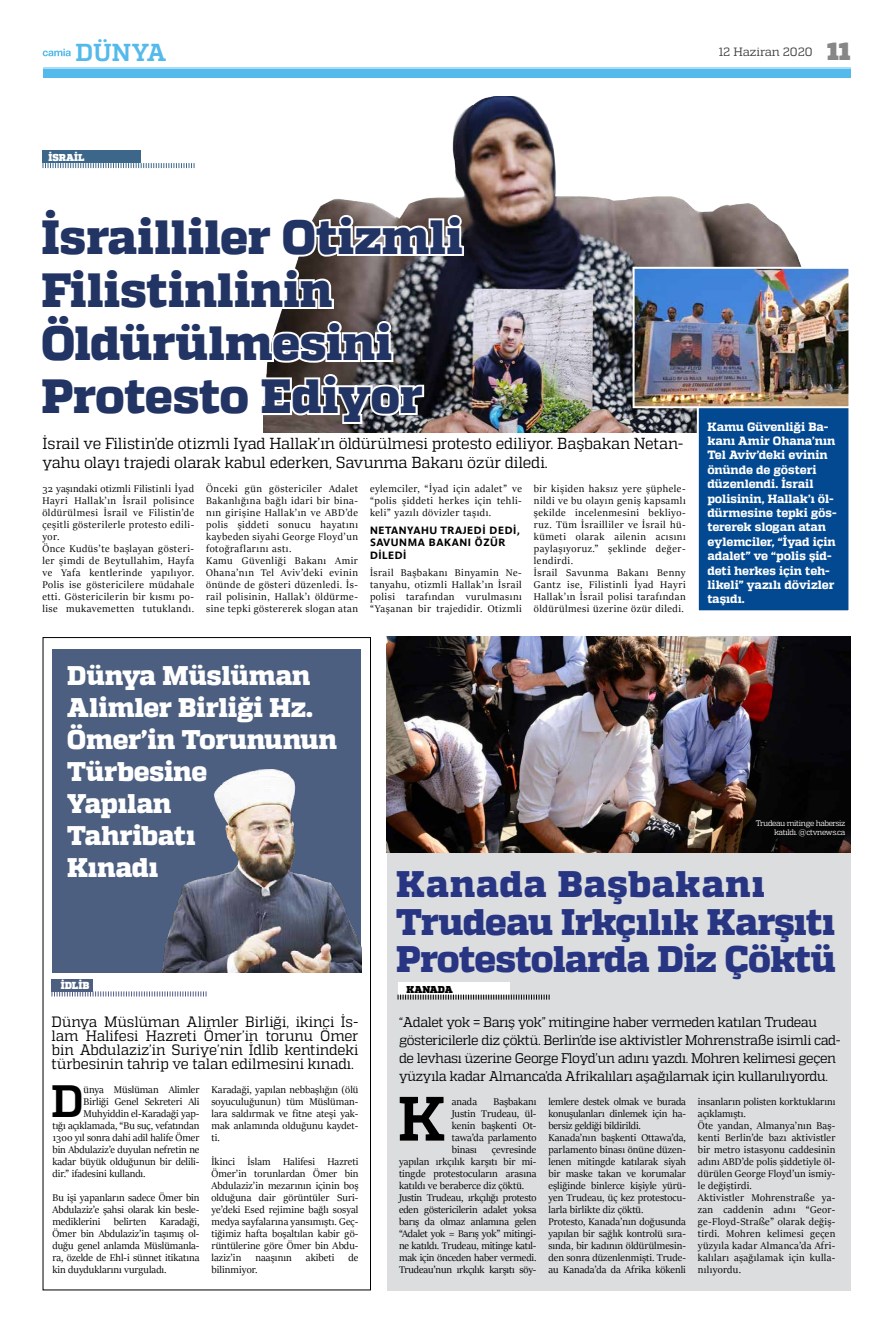
<style>
.page{position:relative;width:893px;height:1333px;background:#fff}
.page>*{position:absolute;margin:0;border:0;box-sizing:border-box;transform-origin:0 0}
.t1{font:700 62.4px "Quadon";color:#000}
.t2{font:800 48px/53px "Quadon";letter-spacing:-.005em;color:#223463}
.t3{font:700 45.3px "Quadon";color:#000}
.t4{font:800 37px/37px "Quadon";letter-spacing:-.02em;color:#283583}
.t5{font:800 27px/32px "Quadon";letter-spacing:-.015em;color:#fff}
.t6{font:700 24.6px "Quadon";color:#53baeb}
.t7{font:16px/19px "Quadon";letter-spacing:-.015em;color:#000;scale:.95 1}
.t8{font:15px/14px "Quadon";letter-spacing:-.01em;color:#000;text-align:justify;scale:.95 1}
.t9{font:14px/18px "Quadon";letter-spacing:-.035em;color:#000;scale:.95 1}
.t10{font:800 12px/14.4px "Quadon";letter-spacing:-.005em;color:#fff}
.t11{font:12px "Quadon";color:#3c3c3b}
.t12{font:11px/12px "Sitka Banner";letter-spacing:.02em;color:#000;text-align:justify}
.t13{font:11px/12px "Sitka Banner";letter-spacing:.05em;color:#000}
.t14{font:11px/12px "Sitka Banner";letter-spacing:-.01em;color:#000}
.t15{font:11px "Sitka Banner";color:#000}
.t16{font:10.5px/12.3px "Parisine Bold Z";letter-spacing:.05em;color:#000}
.t17{font:900 10.2px "Quadon";color:#fff}
.t18{font:900 10px "Quadon";color:#fff}
.t19{font:900 10px "Quadon";letter-spacing:-.005em;color:#000}
.t20{font:8px/9.6px "Quadon";letter-spacing:-.04em;color:#fff;text-align:right;scale:.95 1}
.s1{font-weight:800;font-size:24.5px;color:#878787}
</style>
<div class="page">
<div style="left:43px;top:67px;width:807px;height:10px;background:#a9dcf5"></div>
<div style="left:43px;top:69px;width:807px;height:8px;background:#53baeb"></div>
<svg style="left:43px;top:49px;width:28px;height:7px"></svg>
<div style="left:387px;top:636px;width:463px;height:654px;background:#dcdddf"></div>
<img style="left:264px;top:96px;width:538px;height:336px">
<div style="left:43px;top:150px;width:98px;height:13px;background:#3d678a"></div>
<svg style="left:43px;top:163px;width:152px;height:5px"></svg>
<svg style="left:264px;top:206px;width:202px;height:53px"></svg>
<svg style="left:264px;top:266px;width:131px;height:99px"></svg>
<svg style="left:263px;top:372px;width:163px;height:54px"></svg>
<div style="left:51px;top:978px;width:42px;height:13px;background:#4d5f81"></div>
<svg style="left:51px;top:991px;width:156px;height:5px"></svg>
<div style="left:52px;top:649px;width:309px;height:323px;background:#4c5f81"></div>
<img style="left:161px;top:769px;width:200px;height:203px">
<div style="left:398px;top:981px;width:111px;height:13px;background:#fff"></div>
<svg style="left:398px;top:994px;width:152px;height:5px"></svg>
<div style="left:698px;top:346px;width:151px;height:265px;background:#034991"></div>
<div style="left:697px;top:345px;width:153px;height:267px;border:2px solid #fff"></div>
<img style="left:386px;top:636px;width:464px;height:216px">
<img style="left:636px;top:270px;width:211px;height:135px">
<div style="left:633px;top:267px;width:217px;height:141px;border:2px solid #fff"></div>
<h3 class="t6" style="left:76px;top:38px;width:92px">DÜNYA</h3>
<p class="t11" style="left:719px;top:45px;width:133px">12 Haziran 2020 <span class="s1">11</span></p>
<p class="t18" style="left:48px;top:151px;width:37px">İSRAİL</p>
<h2 class="t2" style="left:41px;top:212px;width:423px">İsrailliler Otizmli<br>Filistinlinin<br>Öldürülmesini<br>Protesto Ediyor</h2>
<h3 class="t7" style="left:43px;top:434px;width:676px">İsrail ve Filistin’de otizmli Iyad Hallak’ın öldürülmesi protesto ediliyor. Başbakan Netan&shy;yahu olayı trajedi olarak kabul ederken, Savunma Bakanı özür diledi.</h3>
<p class="t13" style="left:42px;top:482px;width:153px">32 yaşındaki otizmli Filistinli İyad<br>Hayri Hallak’ın İsrail polisince öldürülmesi İsrail ve Filistin’de çeşitli gösterilerle protesto edili&shy;yor.<br>Önce Kudüs’te başlayan gösteri&shy;ler şimdi de Beytullahim, Hayfa ve Yafa kentlerinde yapılıyor.<br>Polis ise göstericilere müdahale etti. Göstericilerin bir kısmı po&shy;lise mukavemetten tutuklandı.</p>
<p class="t13" style="left:206px;top:482px;width:153px">Önceki gün göstericiler Adalet<br>Bakanlığına bağlı idari bir bina&shy;nın girişine Hallak’ın ve ABD’de polis şiddeti sonucu hayatını kaybeden siyahi George Floyd’un fotoğraflarını astı.<br>Kamu Güvenliği Bakanı Amir<br>Ohana’nın Tel Aviv’deki evinin önünde de gösteri düzenledi. İs&shy;rail polisinin, Hallak’ı öldürme&shy;sine tepki göstererek slogan atan</p>
<p class="t12" style="left:370px;top:482px;width:153px">eylemciler, “İyad için adalet” ve “polis şiddeti herkes için tehli&shy;keli” yazılı dövizler taşıdı.</p>
<p class="t16" style="left:370px;top:524px;width:151px">NETANYAHU TRAJEDİ DEDİ,<br>SAVUNMA BAKANI ÖZÜR<br>DİLEDİ</p>
<p class="t12" style="left:370px;top:566px;width:153px">İsrail Başbakanı Binyamin Ne&shy;tanyahu, otizmli Hallak’ın İsrail polisi tarafından vurulmasını “Yaşanan bir trajedidir. Otizmli</p>
<p class="t13" style="left:534px;top:482px;width:153px">bir kişiden haksız yere şüphele&shy;nildi ve bu olayın geniş kapsamlı şekilde incelenmesini bekliyo&shy;ruz. Tüm İsrailliler ve İsrail hü&shy;kümeti olarak ailenin acısını paylaşıyoruz.” şeklinde değer&shy;lendirdi.<br>İsrail Savunma Bakanı Benny<br>Gantz ise, Filistinli İyad Hayri<br>Hallak’ın İsrail polisi tarafından öldürülmesi üzerine özür diledi.</p>
<p class="t10" style="left:707px;top:419px;width:131px">Kamu Güvenliği Ba&shy;kanı Amir Ohana’nın<br>Tel Aviv’deki evinin önünde de gösteri düzenlendi. İsrail polisinin, Hallak’ı öl&shy;dürmesine tepki gös&shy;tererek slogan atan eylemciler, “İyad için adalet” ve “polis şid&shy;deti herkes için teh&shy;likeli” yazılı dövizler taşıdı.</p>
<h3 class="t5" style="left:67px;top:659px;width:271px">Dünya Müslüman<br>Alimler Birliği Hz.<br>Ömer’in Torununun<br>Türbesine<br>Yapılan<br>Tahribatı<br>Kınadı</h3>
<p class="t17" style="left:61px;top:979px;width:30px">İDLİB</p>
<h3 class="t8" style="left:52px;top:1014px;width:325px">Dünya Müslüman Alimler Birliği, ikinci İs&shy;lam Halifesi Hazreti Ömer’in torunu Ömer bin Abdulaziz’in Suriye’nin İdlib kentindeki türbesinin tahrip ve talan edilmesini kınadı.</h3>
<h3 class="t3" style="left:51px;top:1074px;width:34px">D</h3>
<p class="t15" style="left:84px;top:1081px;width:117px">ünya Müslüman Alimler</p>
<p class="t15" style="left:84px;top:1093px;width:117px">Birliği Genel Sekreteri Ali</p>
<p class="t15" style="left:84px;top:1105px;width:117px">Muhyiddin el-Karadaği yap-</p>
<p class="t15" style="left:52px;top:1117px;width:148px">tığı açıklamada, “Bu suç, vefatından</p>
<p class="t15" style="left:52px;top:1129px;width:149px">1300 yıl sonra dahi adil halife Ömer</p>
<p class="t15" style="left:52px;top:1141px;width:148px">bin Abdulaziz’e duyulan nefretin ne</p>
<p class="t15" style="left:52px;top:1153px;width:148px">kadar büyük olduğunun bir delili-</p>
<p class="t15" style="left:52px;top:1165px;width:95px">dir.” ifadesini kullandı.</p>
<p class="t12" style="left:52px;top:1190px;width:149px">Bu işi yapanların sadece Ömer bin Abdulaziz’e şahsi olarak kin besle&shy;mediklerini belirten Karadaği, Ömer bin Abdulaziz’in taşımış ol&shy;duğu genel anlamda Müslümanla&shy;ra, özelde de Ehl-i sünnet itikatına kin duyduklarını vurguladı.</p>
<p class="t12" style="left:211px;top:1082px;width:149px">Karadaği, yapılan nebbaşlığın (ölü soyuculuğunun) tüm Müslüman&shy;lara saldırmak ve fitne ateşi yak&shy;mak anlamında olduğunu kaydet&shy;ti.</p>
<p class="t12" style="left:211px;top:1154px;width:149px">İkinci İslam Halifesi Hazreti Ömer’in torunlardan Ömer bin Abdulaziz’in mezarının içinin boş olduğuna dair görüntüler Suri&shy;ye’deki Esed rejimine bağlı sosyal medya sayfalarına yansımıştı. Geç&shy;tiğimiz hafta boşaltılan kabir gö&shy;rüntülerine göre Ömer bin Abdu&shy;laziz’in</p>
<p class="t12" style="left:255px;top:1250px;width:38px">naaşının</p>
<p class="t12" style="left:306px;top:1250px;width:30px">akibeti</p>
<p class="t12" style="left:349px;top:1250px;width:11px">de</p>
<p class="t12" style="left:211px;top:1262px;width:48px">bilinmiyor.</p>
<p class="t20" style="left:756px;top:818px;width:96px">Trudeau mitinge habersiz katıldı. @ctvnews.ca</p>
<h3 class="t4" style="left:396px;top:866px;width:441px">Kanada Başbakanı<br>Trudeau Irkçılık Karşıtı<br>Protestolarda Diz Çöktü</h3>
<p class="t19" style="left:407px;top:983px;width:48px">KANADA</p>
<p class="t9" style="left:399px;top:1012px;width:466px">“Adalet yok = Barış yok” mitingine haber vermeden katılan Trudeau göstericilerle diz çöktü. Berlin’de ise aktivistler Mohrenstraße isimli cad&shy;de levhası üzerine George Floyd’un adını yazdı. Mohren kelimesi geçen yüzyıla kadar Almanca’da Afrikalıları aşağılamak için kullanılıyordu.</p>
<h1 class="t1" style="left:398px;top:1082px;width:49px">K</h1>
<p class="t12" style="left:452px;top:1094px;width:86px;text-indent:42px">Başbakanı Justin Trudeau, ül&shy;kenin başkenti Ot&shy;tawa’da parlamento binası</p>
<p class="t12" style="left:452px;top:1094px;width:27px">anada</p>
<p class="t14" style="left:399px;top:1142px;width:139px;text-indent:93px">çevresinde yapılan ırkçılık karşıtı bir mi&shy;tingde protestocuların arasına katıldı ve beraberce diz çöktü.<br>Justin Trudeau, ırkçılığı protesto eden göstericilerin adalet yoksa barış da olmaz anlamına gelen “Adalet yok = Barış yok” mitingi&shy;ne katıldı. Trudeau, mitinge katıl&shy;mak için önceden haber vermedi.<br>Trudeau’nun ırkçılık karşıtı söy-</p>
<p class="t12" style="left:548px;top:1094px;width:139px;text-align:left">lemlere destek olmak ve burada konuşulanları dinlemek için ha&shy;bersiz geldiği bildirildi.<br>Kanada’nın başkenti Ottawa’da, parlamento binası önüne düzen&shy;lenen mitingde katılarak siyah bir maske takan ve korumalar eşliğinde binlerce kişiyle yürü&shy;yen Trudeau, üç kez protestocu&shy;larla birlikte diz çöktü.<br>Protesto, Kanada’nın doğusunda yapılan bir sağlık kontrolü sıra&shy;sında, bir kadının öldürülmesin&shy;den sonra düzenlenmişti. Trude&shy;au Kanada’da da Afrika kökenli</p>
<p class="t12" style="left:698px;top:1094px;width:139px;text-align:left">insanların polisten korktuklarını açıklamıştı.<br>Öte yandan, Almanya’nın Baş&shy;kenti Berlin’de bazı aktivistler bir metro istasyonu caddesinin adını ABD’de polis şiddetiyle öl&shy;dürülen George Floyd’un ismiy&shy;le değiştirdi.<br>Aktivistler Mohrenstraße ya&shy;zan caddenin adını “Geor&shy;ge-Floyd-Straße” olarak değiş&shy;tirdi. Mohren kelimesi geçen yüzyıla kadar Almanca’da Afri&shy;kalıları aşağılamak için kulla&shy;nılıyordu.</p>
</div>
